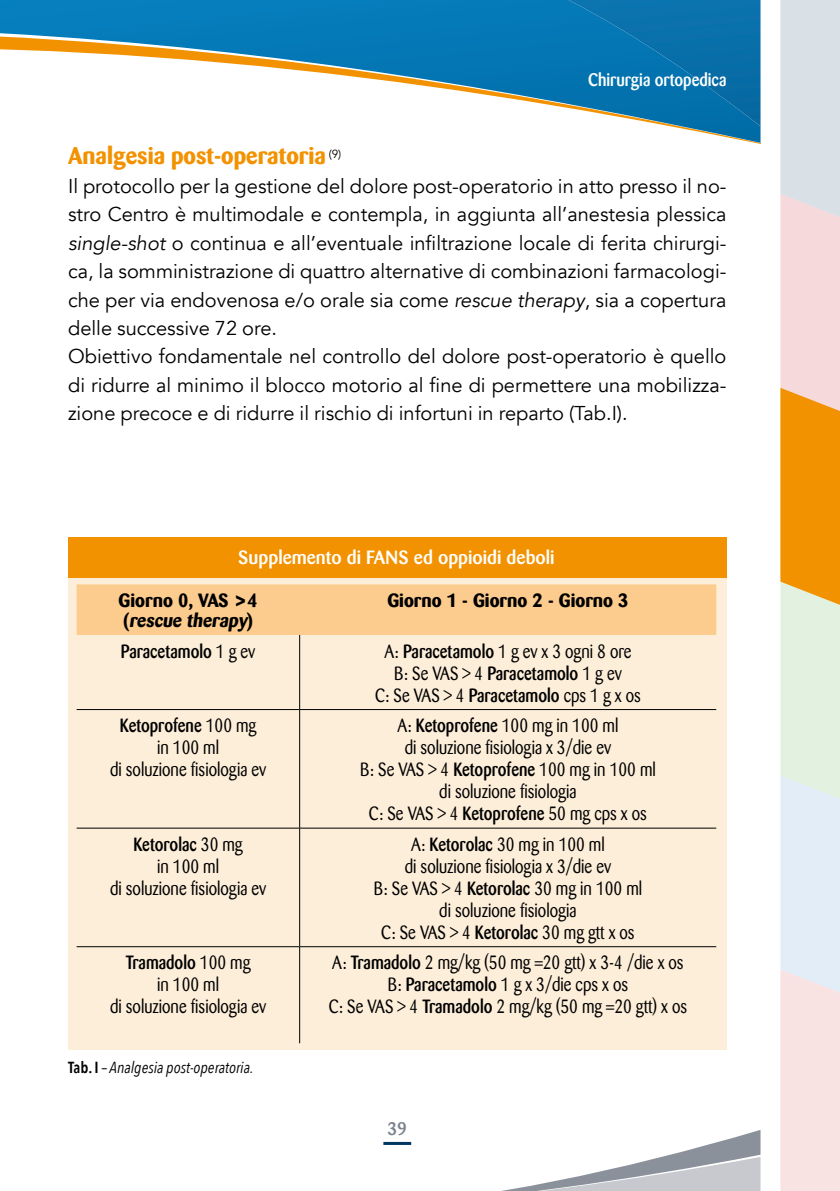
<style>
.page{position:relative;width:840px;height:1191px;background:#fff}
.page>*{position:absolute;margin:0;border:0;box-sizing:border-box;transform-origin:0 0}
.t1{font:700 24px "Barmeno BQ";color:#f39200}
.t2{font:20px/28.4px "Avenir";color:#000}
.t3{font:19px/22px "Barmeno";color:#000;text-align:center;scale:.85 1}
.t4{font:500 19px "Barmeno BQ";color:#000;scale:.85 1}
.t5{font:700 19px/20px "Barmeno BQ";color:#000}
.t6{font:500 19px "Barmeno";color:#fff}
.t7{font:500 18px "Barmeno";color:#fff;scale:.9 1}
.t8{font:500 18px "Barmeno";color:#7a838c}
.t9{font:italic 16px "Avenir Next Condensed";color:#000}
.s1{font-style:italic}
.s2{font-family:"Barmeno";font-weight:400}
.s3{font-family:"Barmeno BQ";font-weight:500}
.s4{font-weight:600;font-style:normal}
</style>
<div class="page">
<svg style="left:384px;top:1130px;width:376px;height:61px"></svg>
<hr style="left:383px;top:1142px;width:28px;height:3px;background:#003761">
<svg style="left:0;top:0;width:760px;height:143px"></svg>
<img style="left:568px;top:0;width:192px;height:126px">
<svg style="left:780px;top:0;width:59px;height:1191px;background:#ead8c0"></svg>
<div style="left:68px;top:575px;width:658px;height:475px;background:#fdeed9"></div>
<div style="left:68px;top:537px;width:658px;height:40px;background:#f39200"></div>
<div style="left:77px;top:584px;width:638px;height:51px;background:#fccb8e"></div>
<hr style="left:299px;top:635px;width:1px;height:74px;background:#000">
<hr style="left:299px;top:710px;width:1px;height:118px;background:#000">
<hr style="left:299px;top:828px;width:1px;height:118px;background:#000">
<hr style="left:299px;top:947px;width:1px;height:96px;background:#000">
<hr style="left:77px;top:827px;width:222px;height:1px;background:#000">
<hr style="left:299px;top:827px;width:416px;height:1px;background:#000">
<hr style="left:77px;top:709px;width:222px;height:1px;background:#000">
<hr style="left:299px;top:709px;width:416px;height:1px;background:#000">
<hr style="left:77px;top:946px;width:222px;height:1px;background:#000">
<hr style="left:299px;top:946px;width:416px;height:1px;background:#000">
<p class="t7" style="left:588px;top:69px;width:155px">Chirurgia ortopedica</p>
<p class="t1" style="left:68px;top:142px;width:274px">Analgesia post-operatoria <sup>(9)</sup></p>
<p class="t2" style="left:68px;top:172px;width:659px">Il protocollo per la gestione del dolore post-operatorio in atto presso il no&shy;stro Centro è multimodale e contempla, in aggiunta all’anestesia plessica <span class="s1">single-shot</span> o continua e all’eventuale infiltrazione locale di ferita chirurgi&shy;ca, la somministrazione di quattro alternative di combinazioni farmacologi&shy;che per via endovenosa e/o orale sia come <span class="s1">rescue therapy</span>, sia a copertura delle successive 72 ore.<br>Obiettivo fondamentale nel controllo del dolore post-operatorio è quello di ridurre al minimo il blocco motorio al fine di permettere una mobilizza&shy;zione precoce e di ridurre il rischio di infortuni in reparto (Tab.I).</p>
<p class="t6" style="left:238px;top:546px;width:317px">Supplemento di FANS ed oppioidi deboli</p>
<p class="t5" style="left:118px;top:590px;width:140px">Giorno 0, VAS &gt;4 ( rescue therapy)</p>
<p class="t5" style="left:387px;top:590px;width:242px">Giorno 1 - Giorno 2 - Giorno 3</p>
<p class="t4" style="left:121px;top:639px;width:159px">Paracetamolo <span class="s2">1 g ev</span></p>
<p class="t3" style="left:375px;top:640px;width:314px">A: <span class="s3">Paracetamolo</span> 1 g ev x 3 ogni 8 ore<br>B: Se VAS &gt; 4 <span class="s3">Paracetamolo</span> 1 g ev<br>C: Se VAS &gt; 4 <span class="s3">Paracetamolo</span> cps 1 g x os</p>
<p class="t4" style="left:120px;top:714px;width:162px">Ketoprofene <span class="s2">100 mg</span></p>
<p class="t3" style="left:110px;top:736px;width:185px">in 100 ml<br>di soluzione fisiologia ev</p>
<p class="t3" style="left:360px;top:714px;width:349px">A: <span class="s3">Ketoprofene</span> 100 mg in 100 ml<br>di soluzione fisiologia x 3/die ev<br>B: Se VAS &gt; 4 <span class="s3">Ketoprofene</span> 100 mg in 100 ml di soluzione fisiologia<br>C: Se VAS &gt; 4 <span class="s3">Ketoprofene</span> 50 mg cps x os</p>
<p class="t4" style="left:133px;top:833px;width:130px">Ketorolac <span class="s2">30 mg</span></p>
<p class="t3" style="left:110px;top:855px;width:185px">in 100 ml<br>di soluzione fisiologia ev</p>
<p class="t4" style="left:126px;top:951px;width:148px">Tramadolo <span class="s2">100 mg</span></p>
<p class="t3" style="left:110px;top:973px;width:185px">in 100 ml<br>di soluzione fisiologia ev</p>
<p class="t9" style="left:68px;top:1058px;width:187px"><span class="s4">Tab. I</span> – Analgesia post-operatoria.</p>
<p class="t3" style="left:373px;top:833px;width:317px">A: <span class="s3">Ketorolac</span> 30 mg in 100 ml<br>di soluzione fisiologia x 3/die ev<br>B: Se VAS &gt; 4 <span class="s3">Ketorolac</span> 30 mg in 100 ml di soluzione fisiologia<br>C: Se VAS &gt; 4 <span class="s3">Ketorolac</span> 30 mg gtt x os</p>
<p class="t3" style="left:328px;top:951px;width:423px">A: <span class="s3">Tramadolo</span> 2 mg/kg (50 mg =20 gtt) x 3-4 /die x os<br>B: <span class="s3">Paracetamolo</span> 1 g x 3/die cps x os<br>C: Se VAS &gt; 4 <span class="s3">Tramadolo</span> 2 mg/kg (50 mg =20 gtt) x os</p>
<p class="t8" style="left:387px;top:1118px;width:21px">39</p>
</div>
